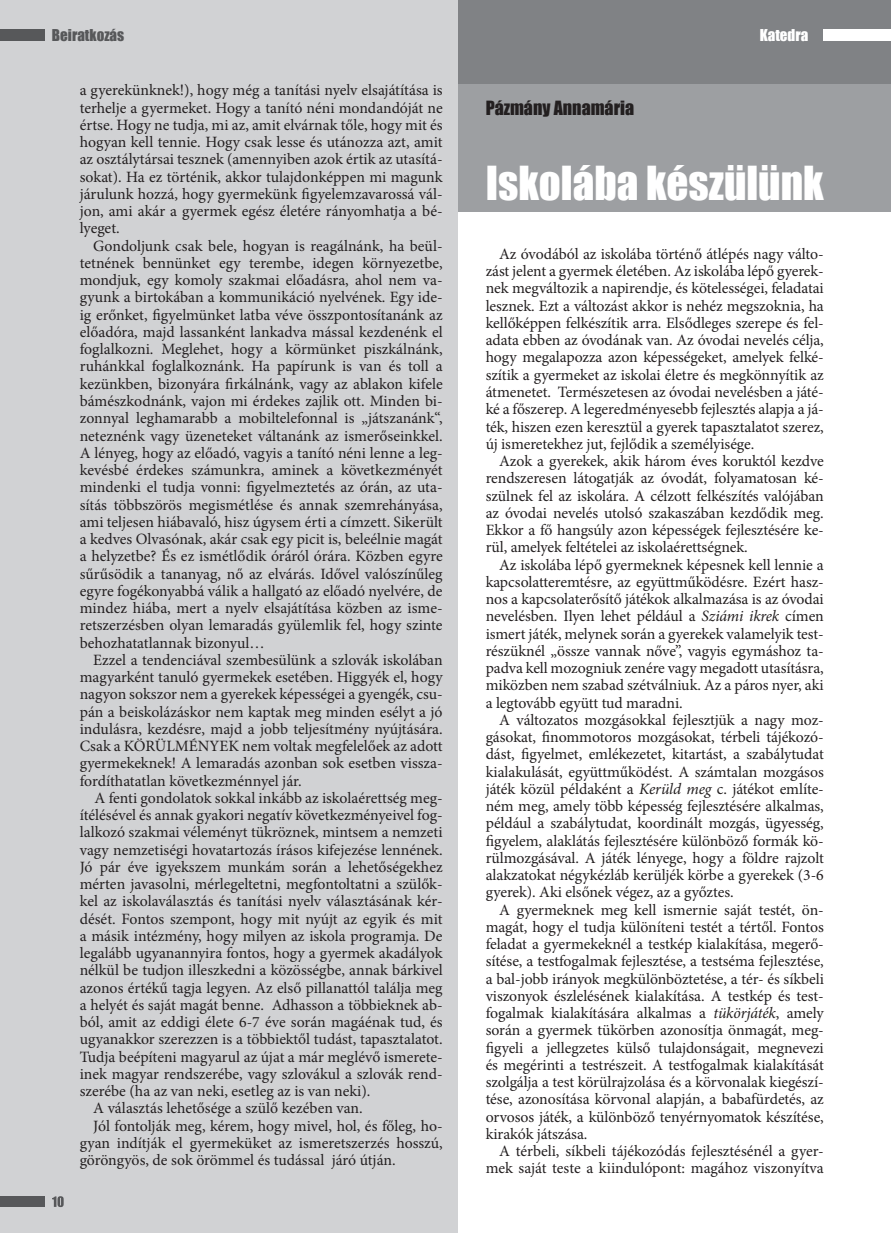
<style>
.page{position:relative;width:891px;height:1233px;background:#fff}
.page>*{position:absolute;margin:0;border:0;box-sizing:border-box;transform-origin:0 0}
.t1{font:43.05px "Impact";color:#fff}
.t2{font:18px "Impact";color:#231f20}
.t3{font:15.75px/17.2px "Minion Pro";letter-spacing:-.005em;color:#231f20;text-align:justify}
.t4{font:15px "Impact";color:#57585a}
.t5{font:15px "Impact";color:#fff}
.s1{font-style:italic}
</style>
<div class="page">
<div style="left:458px;top:0;width:433px;height:84px;background:#808285"></div>
<div style="left:458px;top:84px;width:433px;height:127px;background:#9d9fa2"></div>
<div style="left:0;top:0;width:458px;height:1232px;background:#d1d2d4"></div>
<div style="left:824px;top:29px;width:67px;height:12px;background:#fff"></div>
<svg style="left:52px;top:1196px;width:12px;height:10px"></svg>
<div style="left:0;top:29px;width:45px;height:12px;background:#57585a"></div>
<div style="left:0;top:1196px;width:45px;height:10px;background:#57585a"></div>
<p class="t4" style="left:52px;top:24px;width:74px">Beiratkozás</p>
<p class="t5" style="left:760px;top:24px;width:50px">Katedra</p>
<p class="t3" style="left:80px;top:82px;width:364px">a gyerekünknek!), hogy még a tanítási nyelv elsajátítása is terhelje a gyermeket. Hogy a tanító néni mondandóját ne értse. Hogy ne tudja, mi az, amit elvárnak tőle, hogy mit és hogyan kell tennie. Hogy csak lesse és utánozza azt, amit az osztálytársai tesznek (amennyiben azok értik az utasítá&shy;sokat). Ha ez történik, akkor tulajdonképpen mi magunk járulunk hozzá, hogy gyermekünk figyelemzavarossá vál&shy;jon, ami akár a gyermek egész életére rányomhatja a bé&shy;lyeget.</p>
<p class="t3" style="left:80px;top:237px;width:364px;text-indent:13px">Gondoljunk csak bele, hogyan is reagálnánk, ha beül&shy;tetnének bennünket egy terembe, idegen környezetbe, mondjuk, egy komoly szakmai előadásra, ahol nem va&shy;gyunk a birtokában a kommunikáció nyelvének. Egy ide&shy;ig erőnket, figyelmünket latba véve összpontosítanánk az előadóra, majd lassanként lankadva mással kezdenénk el foglalkozni. Meglehet, hogy a körmünket piszkálnánk, ruhánkkal foglalkoznánk. Ha papírunk is van és toll a kezünkben, bizonyára firkálnánk, vagy az ablakon kifele bámészkodnánk, vajon mi érdekes zajlik ott. Minden bi&shy;zonnyal leghamarabb a mobiltelefonnal is „játszanánk“, neteznénk vagy üzeneteket váltanánk az ismerőseinkkel.<br>A lényeg, hogy az előadó, vagyis a tanító néni lenne a leg&shy;kevésbé érdekes számunkra, aminek a következményét mindenki el tudja vonni: figyelmeztetés az órán, az uta&shy;sítás többszörös megismétlése és annak szemrehányása, ami teljesen hiábavaló, hisz úgysem érti a címzett. Sikerült a kedves Olvasónak, akár csak egy picit is, beleélnie magát a helyzetbe? És ez ismétlődik óráról órára. Közben egyre sűrűsödik a tananyag, nő az elvárás. Idővel valószínűleg egyre fogékonyabbá válik a hallgató az előadó nyelvére, de mindez hiába, mert a nyelv elsajátítása közben az isme&shy;retszerzésben olyan lemaradás gyülemlik fel, hogy szinte behozhatatlannak bizonyul…</p>
<p class="t3" style="left:80px;top:651px;width:364px;text-indent:13px">Ezzel a tendenciával szembesülünk a szlovák iskolában magyarként tanuló gyermekek esetében. Higgyék el, hogy nagyon sokszor nem a gyerekek képességei a gyengék, csu&shy;pán a beiskolázáskor nem kaptak meg minden esélyt a jó indulásra, kezdésre, majd a jobb teljesítmény nyújtására.<br>Csak a KÖRÜLMÉNYEK nem voltak megfelelőek az adott gyermekeknek! A lemaradás azonban sok esetben vissza&shy;fordíthatatlan következménnyel jár.</p>
<p class="t3" style="left:95px;top:789px;width:350px">A fenti gondolatok sokkal inkább az iskolaérettség meg-</p>
<p class="t3" style="left:80px;top:806px;width:364px">ítélésével és annak gyakori negatív következményeivel fog-</p>
<p class="t3" style="left:80px;top:823px;width:364px">lalkozó szakmai véleményt tükröznek, mintsem a nemzeti</p>
<p class="t3" style="left:80px;top:841px;width:364px">vagy nemzetiségi hovatartozás írásos kifejezése lennének.</p>
<p class="t3" style="left:80px;top:858px;width:364px">Jó pár éve igyekszem munkám során a lehetőségekhez</p>
<p class="t3" style="left:80px;top:875px;width:364px">mérten javasolni, mérlegeltetni, megfontoltatni a szülők-</p>
<p class="t3" style="left:80px;top:892px;width:364px">kel az iskolaválasztás és tanítási nyelv választásának kér-</p>
<p class="t3" style="left:80px;top:910px;width:364px">dését. Fontos szempont, hogy mit nyújt az egyik és mit</p>
<p class="t3" style="left:80px;top:927px;width:364px">a másik intézmény, hogy milyen az iskola programja. De</p>
<p class="t3" style="left:80px;top:944px;width:364px">legalább ugyanannyira fontos, hogy a gyermek akadályok</p>
<p class="t3" style="left:80px;top:961px;width:364px">nélkül be tudjon illeszkedni a közösségbe, annak bárkivel</p>
<p class="t3" style="left:80px;top:979px;width:364px">azonos értékű tagja legyen. Az első pillanattól találja meg</p>
<p class="t3" style="left:80px;top:996px;width:364px">a helyét és saját magát benne. Adhasson a többieknek ab-</p>
<p class="t3" style="left:80px;top:1013px;width:364px">ból, amit az eddigi élete 6-7 éve során magáénak tud, és</p>
<p class="t3" style="left:80px;top:1030px;width:364px">ugyanakkor szerezzen is a többiektől tudást, tapasztalatot.</p>
<p class="t3" style="left:80px;top:1048px;width:364px">Tudja beépíteni magyarul az újat a már meglévő ismerete-</p>
<p class="t3" style="left:80px;top:1065px;width:364px">inek magyar rendszerébe, vagy szlovákul a szlovák rend-</p>
<p class="t3" style="left:80px;top:1082px;width:292px">szerébe (ha az van neki, esetleg az is van neki).</p>
<p class="t3" style="left:93px;top:1099px;width:271px">A választás lehetősége a szülő kezében van.</p>
<p class="t3" style="left:93px;top:1117px;width:351px">Jól fontolják meg, kérem, hogy mivel, hol, és főleg, ho-</p>
<p class="t3" style="left:80px;top:1134px;width:364px">gyan indítják el gyermeküket az ismeretszerzés hosszú,</p>
<p class="t3" style="left:80px;top:1151px;width:317px">göröngyös, de sok örömmel és tudással járó útján.</p>
<p class="t2" style="left:486px;top:94px;width:150px">Pázmány Annamária</p>
<h1 class="t1" style="left:486px;top:150px;width:340px">Iskolába készülünk</h1>
<p class="t3" style="left:486px;top:245px;width:340px;text-indent:13px">Az óvodából az iskolába történő átlépés nagy válto&shy;zást jelent a gyermek életében. Az iskolába lépő gyerek&shy;nek megváltozik a napirendje, és kötelességei, feladatai lesznek. Ezt a változást akkor is nehéz megszoknia, ha kellőképpen felkészítik arra. Elsődleges szerepe és fel&shy;adata ebben az óvodának van. Az óvodai nevelés célja, hogy megalapozza azon képességeket, amelyek felké&shy;szítik a gyermeket az iskolai életre és megkönnyítik az átmenetet. Természetesen az óvodai nevelésben a játé&shy;ké a főszerep. A legeredményesebb fejlesztés alapja a já&shy;ték, hiszen ezen keresztül a gyerek tapasztalatot szerez, új ismeretekhez jut, fejlődik a személyisége.</p>
<p class="t3" style="left:486px;top:452px;width:340px;text-indent:13px">Azok a gyerekek, akik három éves koruktól kezdve rendszeresen látogatják az óvodát, folyamatosan ké&shy;szülnek fel az iskolára. A célzott felkészítés valójában az óvodai nevelés utolsó szakaszában kezdődik meg.<br>Ekkor a fő hangsúly azon képességek fejlesztésére ke&shy;rül, amelyek feltételei az iskolaérettségnek.</p>
<p class="t3" style="left:486px;top:556px;width:340px;text-indent:13px">Az iskolába lépő gyermeknek képesnek kell lennie a kapcsolatteremtésre, az együttműködésre. Ezért hasz&shy;nos a kapcsolaterősítő játékok alkalmazása is az óvodai nevelésben. Ilyen lehet például a <span class="s1">Sziámi ikrek</span> címen ismert játék, melynek során a gyerekek valamelyik test&shy;részüknél „össze vannak nőve”, vagyis egymáshoz ta&shy;padva kell mozogniuk zenére vagy megadott utasításra, miközben nem szabad szétválniuk. Az a páros nyer, aki a legtovább együtt tud maradni.</p>
<p class="t3" style="left:486px;top:711px;width:340px;text-indent:13px">A változatos mozgásokkal fejlesztjük a nagy moz&shy;gásokat, finommotoros mozgásokat, térbeli tájékozó&shy;dást, figyelmet, emlékezetet, kitartást, a szabálytudat kialakulását, együttműködést. A számtalan mozgásos játék közül példaként a <span class="s1">Kerüld meg</span> c. játékot említe&shy;ném meg, amely több képesség fejlesztésére alkalmas, például a szabálytudat, koordinált mozgás, ügyesség, figyelem, alaklátás fejlesztésére különböző formák kö&shy;rülmozgásával. A játék lényege, hogy a földre rajzolt alakzatokat négykézláb kerüljék körbe a gyerekek (3-6 gyerek). Aki elsőnek végez, az a győztes.</p>
<p class="t3" style="left:486px;top:901px;width:340px;text-indent:13px">A gyermeknek meg kell ismernie saját testét, ön&shy;magát, hogy el tudja különíteni testét a tértől. Fontos feladat a gyermekeknél a testkép kialakítása, megerő&shy;sítése, a testfogalmak fejlesztése, a testséma fejlesztése, a bal-jobb irányok megkülönböztetése, a tér- és síkbeli viszonyok észlelésének kialakítása. A testkép és test&shy;fogalmak kialakítására alkalmas a <span class="s1">tükörjáték</span>, amely során a gyermek tükörben azonosítja önmagát, meg&shy;figyeli a jellegzetes külső tulajdonságait, megnevezi és megérinti a testrészeit. A testfogalmak kialakítását szolgálja a test körülrajzolása és a körvonalak kiegészí&shy;tése, azonosítása körvonal alapján, a babafürdetés, az orvosos játék, a különböző tenyérnyomatok készítése, kirakók játszása.</p>
<p class="t3" style="left:486px;top:1142px;width:340px;text-align:right">A térbeli, síkbeli tájékozódás fejlesztésénél a gyer&shy;mek saját teste a kiindulópont: magához viszonyítva</p>
</div>
